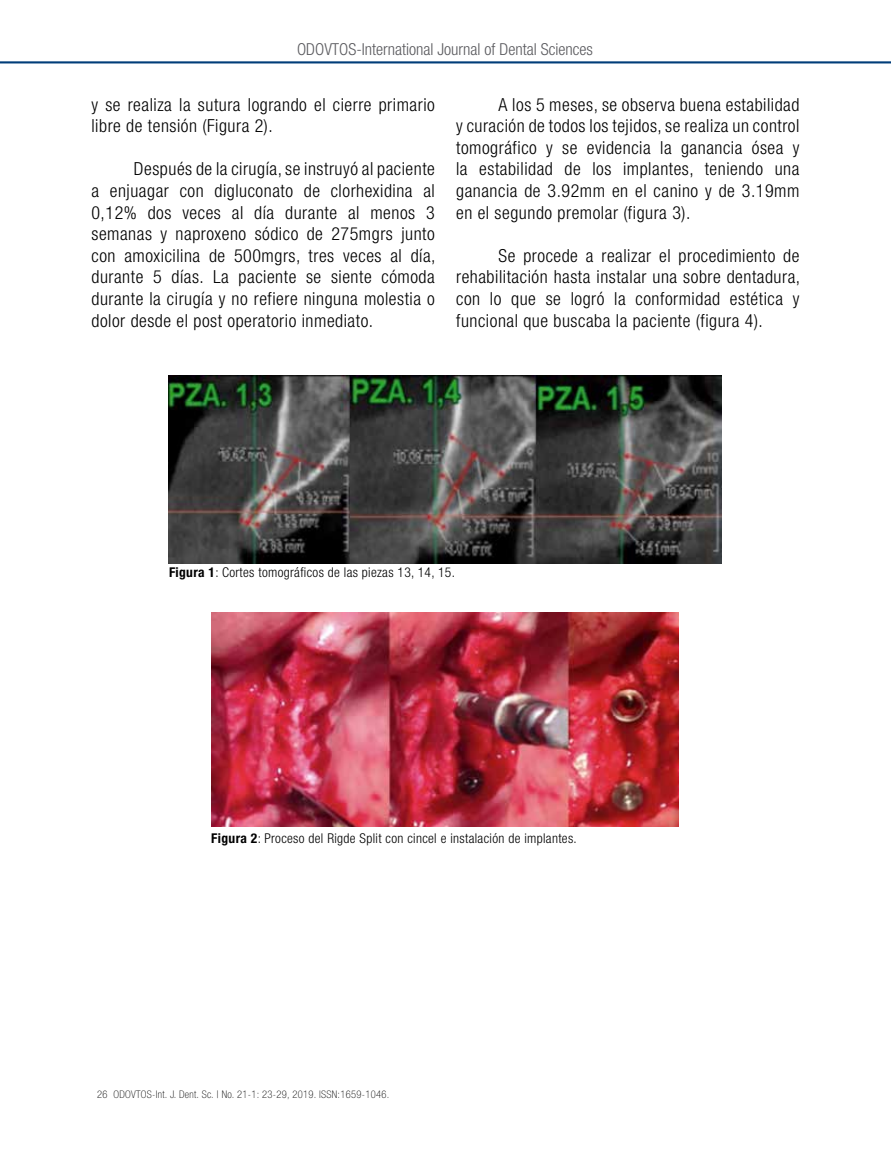
<style>
.page{position:relative;width:891px;height:1161px;background:#fff}
.page>*{position:absolute;margin:0;border:0;box-sizing:border-box;transform-origin:0 0}
.t1{font:300 condensed 18px/21.6px "Helvetica Neue LT Std";letter-spacing:.03em;color:#000;text-align:justify}
.t2{font:300 condensed 16.5px "Helvetica Neue LT Std";color:#5b5b5f}
.t3{font:300 condensed 13.5px "Helvetica Neue LT Std";letter-spacing:.025em;color:#000}
.t4{font:100 condensed 10.5px "Helvetica Neue LT Std";letter-spacing:.03em;color:#000}
.s1{font-weight:700}
</style>
<div class="page">
<svg style="left:0;top:61px;width:891px;height:2px;background:#2c5e90"></svg>
<img style="left:169px;top:375px;width:552px;height:188px">
<img style="left:211px;top:613px;width:468px;height:214px">
<p class="t2" style="left:297px;top:40px;width:297px">ODOVTOS-International Journal of Dental Sciences</p>
<p class="t1" style="left:91px;top:93px;width:345px">y se realiza la sutura logrando el cierre primario libre de tensión (Figura 2).</p>
<p class="t1" style="left:91px;top:158px;width:346px;text-indent:43px">Después de la cirugía, se instruyó al paciente a enjuagar con digluconato de clorhexidina al 0,12% dos veces al día durante al menos 3 semanas y naproxeno sódico de 275mgrs junto con amoxicilina de 500mgrs, tres veces al día, durante 5 días. La paciente se siente cómoda durante la cirugía y no refiere ninguna molestia o dolor desde el post operatorio inmediato.</p>
<p class="t1" style="left:456px;top:93px;width:345px;text-indent:43px">A los 5 meses, se observa buena estabilidad y curación de todos los tejidos, se realiza un control tomográfico y se evidencia la ganancia ósea y la estabilidad de los implantes, teniendo una ganancia de 3.92mm en el canino y de 3.19mm en el segundo premolar (figura 3).</p>
<p class="t1" style="left:456px;top:245px;width:346px;text-indent:43px">Se procede a realizar el procedimiento de rehabilitación hasta instalar una sobre dentadura, con lo que se logró la conformidad estética y funcional que buscaba la paciente (figura 4).</p>
<p class="t3" style="left:169px;top:564px;width:287px"><span class="s1">Figura 1</span>: Cortes tomográficos de las piezas 13, 14, 15.</p>
<p class="t3" style="left:211px;top:830px;width:367px"><span class="s1">Figura 2</span>: Proceso del Rigde Split con cincel e instalación de implantes.</p>
<p class="t4" style="left:97px;top:1088px;width:294px">26 ODOVTOS-Int. J. Dent. Sc. | No. 21-1: 23-29, 2019. ISSN:1659-1046.</p>
</div>
